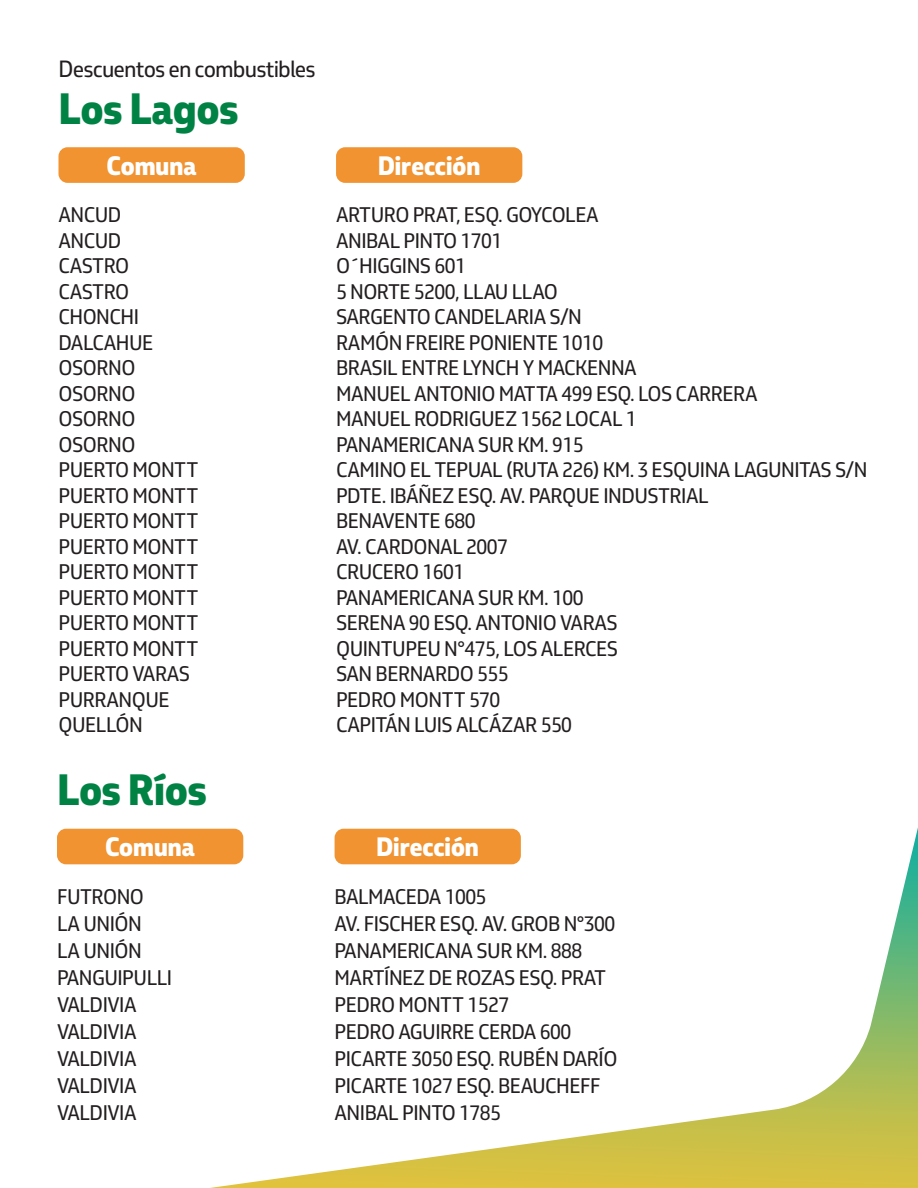
<style>
.page{position:relative;width:918px;height:1188px;background:#fff}
.page>*{position:absolute;margin:0;border:0;box-sizing:border-box;transform-origin:0 0}
.t1{font:800 42px "Petrobras Sans";letter-spacing:-.025em;color:#008244}
.t2{font:800 25.5px "Petrobras Sans";letter-spacing:-.025em;color:#fff}
.t3{font:22.5px "Petrobras Sans";letter-spacing:-.04em;color:#231f20}
.t4{font:20.25px/25.5px "Petrobras Sans";letter-spacing:-.025em;color:#231f20}
</style>
<div class="page">
<svg style="left:210px;top:827px;width:708px;height:361px"></svg>
<div style="left:57px;top:829px;width:186px;height:35px;background:#f09330;border-radius:9px"></div>
<div style="left:335px;top:829px;width:186px;height:35px;background:#f09330;border-radius:9px"></div>
<div style="left:58px;top:147px;width:187px;height:36px;background:#f09330;border-radius:9px"></div>
<div style="left:336px;top:147px;width:186px;height:36px;background:#f09330;border-radius:9px"></div>
<p class="t3" style="left:58px;top:55px;width:259px">Descuentos en combustibles</p>
<h1 class="t1" style="left:58px;top:80px;width:182px">Los Lagos</h1>
<p class="t2" style="left:107px;top:148px;width:92px">Comuna</p>
<p class="t2" style="left:378px;top:148px;width:104px">Dirección</p>
<p class="t4" style="left:336px;top:202px;width:533px">ARTURO PRAT, ESQ. GOYCOLEA<br>ANIBAL PINTO 1701<br>O´HIGGINS 601<br>5 NORTE 5200, LLAU LLAO<br>SARGENTO CANDELARIA S/N<br>RAMÓN FREIRE PONIENTE 1010<br>BRASIL ENTRE LYNCH Y MACKENNA<br>MANUEL ANTONIO MATTA 499 ESQ. LOS CARRERA<br>MANUEL RODRIGUEZ 1562 LOCAL 1<br>PANAMERICANA SUR KM. 915<br>CAMINO EL TEPUAL (RUTA 226) KM. 3 ESQUINA LAGUNITAS S/N<br>PDTE. IBÁÑEZ ESQ. AV. PARQUE INDUSTRIAL<br>BENAVENTE 680<br>AV. CARDONAL 2007<br>CRUCERO 1601<br>PANAMERICANA SUR KM. 100<br>SERENA 90 ESQ. ANTONIO VARAS<br>QUINTUPEU N°475, LOS ALERCES<br>SAN BERNARDO 555<br>PEDRO MONTT 570<br>CAPITÁN LUIS ALCÁZAR 550</p>
<p class="t4" style="left:58px;top:202px;width:141px">ANCUD<br>ANCUD<br>CASTRO<br>CASTRO<br>CHONCHI<br>DALCAHUE<br>OSORNO<br>OSORNO<br>OSORNO<br>OSORNO<br>PUERTO MONTT<br>PUERTO MONTT<br>PUERTO MONTT<br>PUERTO MONTT<br>PUERTO MONTT<br>PUERTO MONTT<br>PUERTO MONTT<br>PUERTO MONTT<br>PUERTO VARAS<br>PURRANQUE<br>QUELLÓN</p>
<h1 class="t1" style="left:57px;top:761px;width:151px">Los Ríos</h1>
<p class="t2" style="left:105px;top:830px;width:92px">Comuna</p>
<p class="t2" style="left:376px;top:830px;width:104px">Dirección</p>
<p class="t4" style="left:335px;top:883px;width:284px;line-height:27px">BALMACEDA 1005<br>AV. FISCHER ESQ. AV. GROB N°300<br>PANAMERICANA SUR KM. 888<br>MARTÍNEZ DE ROZAS ESQ. PRAT<br>PEDRO MONTT 1527<br>PEDRO AGUIRRE CERDA 600<br>PICARTE 3050 ESQ. RUBÉN DARÍO<br>PICARTE 1027 ESQ. BEAUCHEFF<br>ANIBAL PINTO 1785</p>
<p class="t4" style="left:57px;top:883px;width:117px;line-height:27px">FUTRONO<br>LA UNIÓN<br>LA UNIÓN<br>PANGUIPULLI<br>VALDIVIA<br>VALDIVIA<br>VALDIVIA<br>VALDIVIA<br>VALDIVIA</p>
</div>
